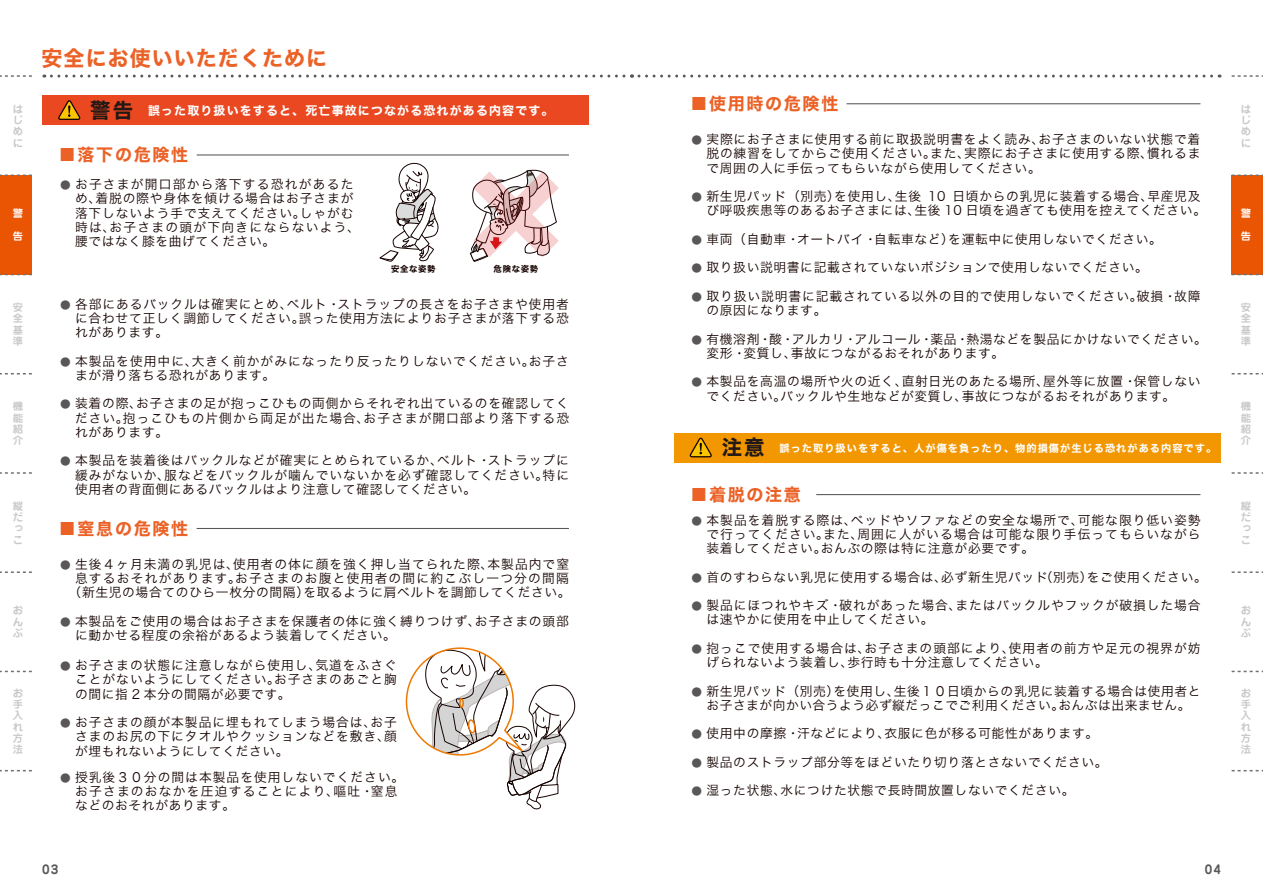
<style>
.page{position:relative;width:1263px;height:893px;background:#fff}
.page>*{position:absolute;margin:0;border:0;box-sizing:border-box;transform-origin:0 0}
.t1{font:21px "Hiragino Kaku W7 90 msp RKSJ H";letter-spacing:.05em;color:#eb6126}
.t2{font:20.4px "Hiragino Kaku W7 90 msp RKSJ H";color:#221815}
.t3{font:16.95px "Hiragino Kaku W7 90 msp RKSJ H";letter-spacing:.1em;color:#eb6126}
.t4{font:12.75px/14.2px "Hiragino Kaku W3 90 msp RKSJ H";letter-spacing:.05em;color:#150301;text-align:justify}
.t5{font:12.75px/14.2px "Hiragino Kaku W3 90 msp RKSJ H";letter-spacing:.08em;color:#150301}
.t6{font:12.75px/14.2px "Hiragino Kaku W3 90 msp RKSJ H";letter-spacing:.07em;color:#150301}
.t7{font:12px "Hiragino Kaku W7 90 msp RKSJ H";letter-spacing:.1em;color:#fff}
.t8{font:700 12px "Jun 501 Pro";color:#595757}
.t9{font:10.65px "Hiragino Kaku W5 90 msp RKSJ H";color:#595757}
.t10{font:700 10.35px/11.4px "Jun 501 Pro";color:#c9caca;text-align:justify}
.t11{font:700 10.35px/21.6px "Jun 501 Pro";color:#fff}
.t12{font:10.2px "Hiragino Kaku W7 90 msp RKSJ H";letter-spacing:.1em;color:#fff}
.t13{font:8.4px "Hiragino Kaku W7 90 msp RKSJ H";letter-spacing:.08em;color:#150301}
</style>
<div class="page">
<div style="left:43px;top:95px;width:546px;height:30px;background:#e94820"></div>
<div style="left:0;top:175px;width:32px;height:100px;background:#ea5504"></div>
<svg style="left:0;top:75px;width:32px;height:2px"></svg>
<svg style="left:0;top:175px;width:32px;height:1px"></svg>
<svg style="left:0;top:274px;width:32px;height:1px"></svg>
<svg style="left:0;top:373px;width:32px;height:1px"></svg>
<svg style="left:0;top:472px;width:32px;height:2px"></svg>
<svg style="left:0;top:571px;width:32px;height:2px"></svg>
<svg style="left:0;top:671px;width:32px;height:1px"></svg>
<svg style="left:0;top:770px;width:32px;height:1px"></svg>
<svg style="left:58px;top:100px;width:23px;height:20px"></svg>
<svg style="left:44px;top:75px;width:580px;height:3px"></svg>
<hr style="left:197px;top:154px;width:372px;height:2px;background:#595757">
<svg style="left:470px;top:169px;width:89px;height:93px"></svg>
<svg style="left:379px;top:162px;width:60px;height:100px"></svg>
<hr style="left:197px;top:528px;width:372px;height:1px;background:#595757">
<svg style="left:405px;top:647px;width:170px;height:163px"></svg>
<div style="left:1231px;top:175px;width:32px;height:100px;background:#ea5504"></div>
<svg style="left:1231px;top:75px;width:32px;height:2px"></svg>
<svg style="left:1231px;top:175px;width:32px;height:1px"></svg>
<svg style="left:1231px;top:274px;width:32px;height:1px"></svg>
<svg style="left:1231px;top:373px;width:32px;height:1px"></svg>
<svg style="left:1231px;top:472px;width:32px;height:2px"></svg>
<svg style="left:1231px;top:571px;width:32px;height:2px"></svg>
<svg style="left:1231px;top:671px;width:32px;height:1px"></svg>
<svg style="left:1231px;top:770px;width:32px;height:1px"></svg>
<svg style="left:631px;top:75px;width:580px;height:3px"></svg>
<hr style="left:846px;top:103px;width:354px;height:1px;background:#595757">
<div style="left:674px;top:433px;width:546px;height:29px;background:#f39700"></div>
<svg style="left:690px;top:437px;width:22px;height:21px"></svg>
<hr style="left:816px;top:494px;width:384px;height:1px;background:#595757">
<p class="t10" style="left:13px;top:102px;width:11px">はじめに</p>
<p class="t11" style="left:13px;top:203px;width:18px">警　告</p>
<p class="t10" style="left:13px;top:300px;width:11px">安全基準</p>
<p class="t10" style="left:13px;top:400px;width:12px">機能紹介</p>
<p class="t10" style="left:13px;top:499px;width:12px">縦だっこ</p>
<p class="t10" style="left:13px;top:604px;width:11px">おんぶ</p>
<p class="t10" style="left:13px;top:686px;width:11px">お手入れ方法</p>
<h1 class="t1" style="left:42px;top:47px;width:287px">安全にお使いいただくために</h1>
<h2 class="t2" style="left:90px;top:100px;width:44px">警告</h2>
<p class="t7" style="left:148px;top:104px;width:407px">誤った取り扱いをすると、死亡事故につながる恐れがある内容です。</p>
<h3 class="t3" style="left:59px;top:146px;width:131px">■落下の危険性</h3>
<p class="t6" style="left:75px;top:178px;width:286px">お子さまが開口部から落下する恐れがあるため、着脱の際や身体を傾ける場合はお子さまが落下しないよう手で支えてください。しゃがむ時は、お子さまの頭が下向きにならないよう、腰ではなく膝を曲げてください。</p>
<p class="t9" style="left:60px;top:180px;width:12px">●</p>
<p class="t13" style="left:391px;top:264px;width:46px">安全な姿勢</p>
<p class="t13" style="left:494px;top:264px;width:46px">危険な姿勢</p>
<p class="t4" style="left:75px;top:297px;width:495px">各部にあるバックルは確実にとめ、ベルト・ストラップの長さをお子さまや使用者に合わせて正しく調節してください。誤った使用方法によりお子さまが落下する恐れがあります。</p>
<p class="t5" style="left:75px;top:354px;width:495px">本製品を使用中に、大きく前かがみになったり反ったりしないでください。お子さまが滑り落ちる恐れがあります。</p>
<p class="t4" style="left:75px;top:397px;width:496px">装着の際、お子さまの足が抱っこひもの両側からそれぞれ出ているのを確認してください。抱っこひもの片側から両足が出た場合、お子さまが開口部より落下する恐れがあります。</p>
<p class="t4" style="left:75px;top:454px;width:496px">本製品を装着後はバックルなどが確実にとめられているか、ベルト・ストラップに緩みがないか、服などをバックルが噛んでいないかを必ず確認してください。特に使用者の背面側にあるバックルはより注意して確認してください。</p>
<p class="t9" style="left:60px;top:299px;width:12px">●</p>
<p class="t9" style="left:60px;top:356px;width:12px">●</p>
<p class="t9" style="left:60px;top:399px;width:12px">●</p>
<p class="t9" style="left:60px;top:456px;width:12px">●</p>
<h3 class="t3" style="left:59px;top:520px;width:131px">■窒息の危険性</h3>
<p class="t5" style="left:69px;top:557px;width:503px;text-align:center">生後４ヶ月未満の乳児は、使用者の体に顔を強く押し当てられた際、本製品内で窒息するおそれがあります。お子さまのお腹と使用者の間に約こぶし一つ分の間隔（新生児の場合てのひら一枚分の間隔）を取るように肩ベルトを調節してください。</p>
<p class="t4" style="left:75px;top:614px;width:495px">本製品をご使用の場合はお子さまを保護者の体に強く縛りつけず、お子さまの頭部に動かせる程度の余裕があるよう装着してください。</p>
<p class="t9" style="left:60px;top:559px;width:12px">●</p>
<p class="t9" style="left:60px;top:616px;width:12px">●</p>
<p class="t4" style="left:75px;top:659px;width:323px">お子さまの状態に注意しながら使用し、気道をふさぐことがないようにしてください。お子さまのあごと胸の間に指 2 本分の間隔が必要です。</p>
<p class="t4" style="left:75px;top:716px;width:323px">お子さまの顔が本製品に埋もれてしまう場合は、お子さまのお尻の下にタオルやクッションなどを敷き、顔が埋もれないようにしてください。</p>
<p class="t9" style="left:60px;top:661px;width:12px">●</p>
<p class="t9" style="left:60px;top:718px;width:12px">●</p>
<p class="t5" style="left:75px;top:770px;width:331px">授乳後３０分の間は本製品を使用しないでください。お子さまのおなかを圧迫することにより、嘔吐・窒息などのおそれがあります。</p>
<p class="t9" style="left:60px;top:772px;width:12px">●</p>
<p class="t8" style="left:42px;top:860px;width:18px">03</p>
<h3 class="t3" style="left:690px;top:95px;width:149px">■使用時の危険性</h3>
<p class="t4" style="left:706px;top:133px;width:495px">実際にお子さまに使用する前に取扱説明書をよく読み、お子さまのいない状態で着脱の練習をしてからご使用ください。また、実際にお子さまに使用する際、慣れるまで周囲の人に手伝ってもらいながら使用してください。</p>
<p class="t4" style="left:706px;top:190px;width:501px">新生児パッド（別売）を使用し、生後 10 日頃からの乳児に装着する場合、早産児及び呼吸疾患等のあるお子さまには、生後 10 日頃を過ぎても使用を控えてください。</p>
<p class="t4" style="left:706px;top:232px;width:457px">車両（自動車・オートバイ・自転車など）を運転中に使用しないでください。</p>
<p class="t4" style="left:706px;top:261px;width:443px">取り扱い説明書に記載されていないポジションで使用しないでください。</p>
<p class="t6" style="left:706px;top:289px;width:495px">取り扱い説明書に記載されている以外の目的で使用しないでください。破損・故障の原因になります。</p>
<p class="t4" style="left:706px;top:332px;width:502px">有機溶剤・酸・アルカリ・アルコール・薬品・熱湯などを製品にかけないでください。変形・変質し、事故につながるおそれがあります。</p>
<p class="t4" style="left:706px;top:375px;width:495px">本製品を高温の場所や火の近く、直射日光のあたる場所、屋外等に放置・保管しないでください。バックルや生地などが変質し、事故につながるおそれがあります。</p>
<p class="t9" style="left:691px;top:135px;width:12px">●</p>
<p class="t9" style="left:691px;top:192px;width:12px">●</p>
<p class="t9" style="left:691px;top:234px;width:12px">●</p>
<p class="t9" style="left:691px;top:263px;width:12px">●</p>
<p class="t9" style="left:691px;top:291px;width:12px">●</p>
<p class="t9" style="left:691px;top:334px;width:12px">●</p>
<p class="t9" style="left:691px;top:377px;width:12px">●</p>
<h2 class="t2" style="left:722px;top:437px;width:44px">注意</h2>
<p class="t12" style="left:779px;top:443px;width:438px">誤った取り扱いをすると、人が傷を負ったり、物的損傷が生じる恐れがある内容です。</p>
<h3 class="t3" style="left:690px;top:486px;width:112px">■着脱の注意</h3>
<p class="t9" style="left:691px;top:515px;width:12px">●</p>
<p class="t4" style="left:706px;top:513px;width:496px">本製品を着脱する際は、ベッドやソファなどの安全な場所で、可能な限り低い姿勢で行ってください。また、周囲に人がいる場合は可能な限り手伝ってもらいながら装着してください。おんぶの際は特に注意が必要です。</p>
<p class="t4" style="left:706px;top:570px;width:502px">首のすわらない乳児に使用する場合は、必ず新生児パッド（別売）をご使用ください。</p>
<p class="t6" style="left:706px;top:599px;width:495px">製品にほつれやキズ・破れがあった場合、またはバックルやフックが破損した場合は速やかに使用を中止してください。</p>
<p class="t5" style="left:706px;top:641px;width:496px">抱っこで使用する場合は、お子さまの頭部により、使用者の前方や足元の視界が妨げられないよう装着し、歩行時も十分注意してください。</p>
<p class="t4" style="left:706px;top:684px;width:496px">新生児パッド（別売）を使用し、生後１０日頃からの乳児に装着する場合は使用者とお子さまが向かい合うよう必ず縦だっこでご利用ください。おんぶは出来ません。</p>
<p class="t4" style="left:706px;top:727px;width:393px">使用中の摩擦・汗などにより、衣服に色が移る可能性があります。</p>
<p class="t4" style="left:706px;top:755px;width:403px">製品のストラップ部分等をほどいたり切り落とさないでください。</p>
<p class="t4" style="left:706px;top:784px;width:370px">湿った状態、水につけた状態で長時間放置しないでください。</p>
<p class="t9" style="left:691px;top:572px;width:12px">●</p>
<p class="t9" style="left:691px;top:601px;width:12px">●</p>
<p class="t9" style="left:691px;top:643px;width:12px">●</p>
<p class="t9" style="left:691px;top:686px;width:12px">●</p>
<p class="t9" style="left:691px;top:729px;width:12px">●</p>
<p class="t9" style="left:691px;top:757px;width:12px">●</p>
<p class="t9" style="left:691px;top:786px;width:12px">●</p>
<p class="t10" style="left:1241px;top:102px;width:11px">はじめに</p>
<p class="t11" style="left:1241px;top:203px;width:18px">警　告</p>
<p class="t10" style="left:1241px;top:300px;width:11px">安全基準</p>
<p class="t10" style="left:1241px;top:400px;width:12px">機能紹介</p>
<p class="t10" style="left:1241px;top:499px;width:12px">縦だっこ</p>
<p class="t10" style="left:1241px;top:604px;width:11px">おんぶ</p>
<p class="t10" style="left:1241px;top:686px;width:11px">お手入れ方法</p>
<p class="t8" style="left:1205px;top:860px;width:18px">04</p>
</div>
